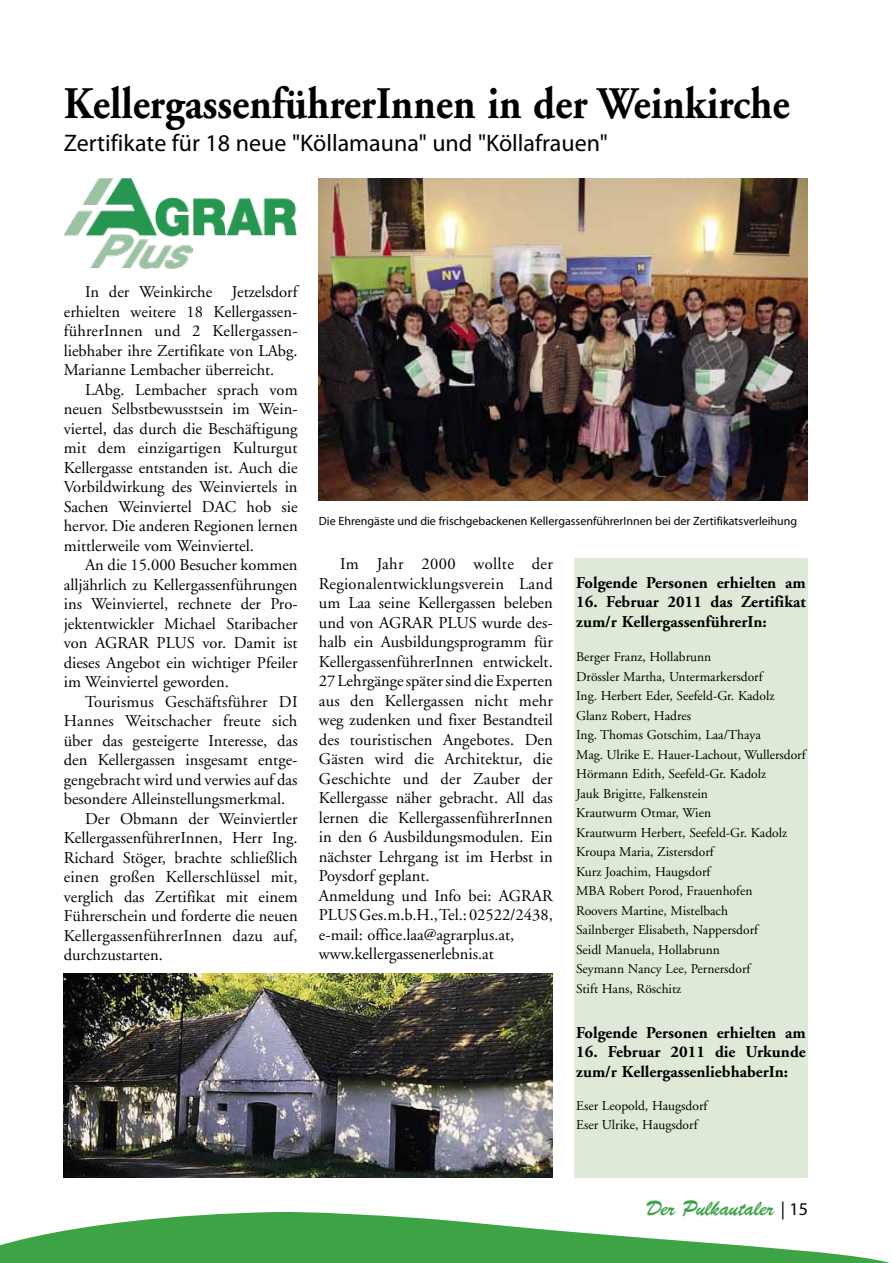
<style>
.page{position:relative;width:893px;height:1263px;background:#fff}
.page>*{position:absolute;margin:0;border:0;box-sizing:border-box;transform-origin:0 0}
.t1{font:700 45px "Adobe Garamond";color:#000;scale:.91 1}
.t2{font:24px "Myriad Pro";color:#000}
.t3{font:21px "Brush Script BT";color:#3da345}
.t4{font:16.5px/19.5px "Adobe Garamond";color:#000;text-align:justify}
.t5{font:700 16.5px/19.5px "Adobe Garamond";color:#000}
.t6{font:13.5px/19.5px "Adobe Garamond";color:#000}
.t7{font:12px "Myriad Pro";color:#000}
.s1{font-family:"Myriad Pro";font-size:18px;color:#000}
</style>
<div class="page">
<svg style="left:0;top:1211px;width:890px;height:52px;fill:#3da345"></svg>
<img style="left:319px;top:179px;width:489px;height:321px">
<div style="left:574px;top:558px;width:234px;height:620px;background:#deead7"></div>
<img style="left:64px;top:179px;width:233px;height:89px">
<img style="left:64px;top:974px;width:489px;height:204px">
<h1 class="t1" style="left:64px;top:79px;width:799px">KellergassenführerInnen in der Weinkirche</h1>
<h2 class="t2" style="left:64px;top:128px;width:546px">Zertifikate für 18 neue "Köllamauna" und "Köllafrauen"</h2>
<p class="t4" style="left:64px;top:282px;width:235px;text-indent:21px">In der Weinkirche Jetzelsdorf erhielten weitere 18 Kellergassen&shy;führerInnen und 2 Kellergassen&shy;liebhaber ihre Zertifikate von LAbg.<br>Marianne Lembacher überreicht.</p>
<p class="t4" style="left:64px;top:380px;width:235px;text-indent:21px">LAbg. Lembacher sprach vom neuen Selbstbewusstsein im Wein&shy;viertel, das durch die Beschäftigung mit dem einzigartigen Kulturgut Kellergasse entstanden ist. Auch die Vorbildwirkung des Weinviertels in Sachen Weinviertel DAC hob sie hervor. Die anderen Regionen lernen mittlerweile vom Weinviertel.</p>
<p class="t4" style="left:64px;top:556px;width:236px;text-indent:21px">An die 15.000 Besucher kommen alljährlich zu Kellergassenführungen ins Weinviertel, rechnete der Pro&shy;jektentwickler Michael Staribacher von AGRAR PLUS vor. Damit ist dieses Angebot ein wichtiger Pfeiler im Weinviertel geworden.</p>
<p class="t4" style="left:85px;top:692px;width:214px">Tourismus Geschäftsführer DI</p>
<p class="t4" style="left:64px;top:712px;width:235px">Hannes Weitschacher freute sich</p>
<p class="t4" style="left:64px;top:731px;width:235px">über das gesteigerte Interesse, das</p>
<p class="t4" style="left:64px;top:751px;width:235px">den Kellergassen insgesamt entge-</p>
<p class="t4" style="left:64px;top:770px;width:235px">gengebracht wird und verwies auf das</p>
<p class="t4" style="left:64px;top:790px;width:223px">besondere Alleinstellungsmerkmal.</p>
<p class="t4" style="left:85px;top:809px;width:214px">Der Obmann der Weinviertler</p>
<p class="t4" style="left:64px;top:829px;width:235px">KellergassenführerInnen, Herr Ing.</p>
<p class="t4" style="left:64px;top:848px;width:235px">Richard Stöger, brachte schließlich</p>
<p class="t4" style="left:64px;top:868px;width:235px">einen großen Kellerschlüssel mit,</p>
<p class="t4" style="left:64px;top:887px;width:235px">verglich das Zertifikat mit einem</p>
<p class="t4" style="left:64px;top:907px;width:235px">Führerschein und forderte die neuen</p>
<p class="t4" style="left:64px;top:926px;width:235px">KellergassenführerInnen dazu auf,</p>
<p class="t4" style="left:64px;top:946px;width:101px">durchzustarten.</p>
<p class="t7" style="left:319px;top:514px;width:480px">Die Ehrengäste und die frischgebackenen KellergassenführerInnen bei der Zertifikatsverleihung</p>
<p class="t4" style="left:319px;top:555px;width:235px;text-align:left;text-indent:21px">Im Jahr 2000 wollte der<br>Regionalentwicklungsverein Land um Laa seine Kellergassen beleben und von AGRAR PLUS wurde des&shy;halb ein Ausbildungsprogramm für<br>KellergassenführerInnen entwickelt.<br>27 Lehrgänge später sind die Experten aus den Kellergassen nicht mehr weg zudenken und fixer Bestandteil des touristischen Angebotes. Den<br>Gästen wird die Architektur, die<br>Geschichte und der Zauber der<br>Kellergasse näher gebracht. All das lernen die KellergassenführerInnen in den 6 Ausbildungsmodulen. Ein nächster Lehrgang ist im Herbst in<br>Poysdorf geplant.<br>Anmeldung und Info bei: AGRAR<br>PLUS Ges.m.b.H., Tel.: 02522/2438, e-mail: office.laa@agrarplus.at, www.kellergassenerlebnis.at</p>
<p class="t5" style="left:576px;top:573px;width:231px">Folgende Personen erhielten am</p>
<p class="t5" style="left:576px;top:592px;width:231px">16. Februar 2011 das Zertifikat zum/r KellergassenführerIn:</p>
<p class="t6" style="left:576px;top:647px;width:231px">Berger Franz, Hollabrunn<br>Drössler Martha, Untermarkersdorf<br>Ing. Herbert Eder, Seefeld-Gr. Kadolz<br>Glanz Robert, Hadres<br>Ing. Thomas Gotschim, Laa/Thaya<br>Mag. Ulrike E. Hauer-Lachout, Wullersdorf<br>Hörmann Edith, Seefeld-Gr. Kadolz<br>Jauk Brigitte, Falkenstein<br>Krautwurm Otmar, Wien<br>Krautwurm Herbert, Seefeld-Gr. Kadolz<br>Kroupa Maria, Zistersdorf<br>Kurz Joachim, Haugsdorf<br>MBA Robert Porod, Frauenhofen<br>Roovers Martine, Mistelbach<br>Sailnberger Elisabeth, Nappersdorf<br>Seidl Manuela, Hollabrunn<br>Seymann Nancy Lee, Pernersdorf<br>Stift Hans, Röschitz</p>
<p class="t5" style="left:576px;top:1023px;width:231px">Folgende Personen erhielten am</p>
<p class="t5" style="left:576px;top:1042px;width:231px">16. Februar 2011 die Urkunde zum/r KellergassenliebhaberIn:</p>
<p class="t6" style="left:576px;top:1096px;width:133px">Eser Leopold, Haugsdorf<br>Eser Ulrike, Haugsdorf</p>
<p class="t3" style="left:646px;top:1195px;width:164px">Der Pulkautaler <span class="s1">| 15</span></p>
</div>
